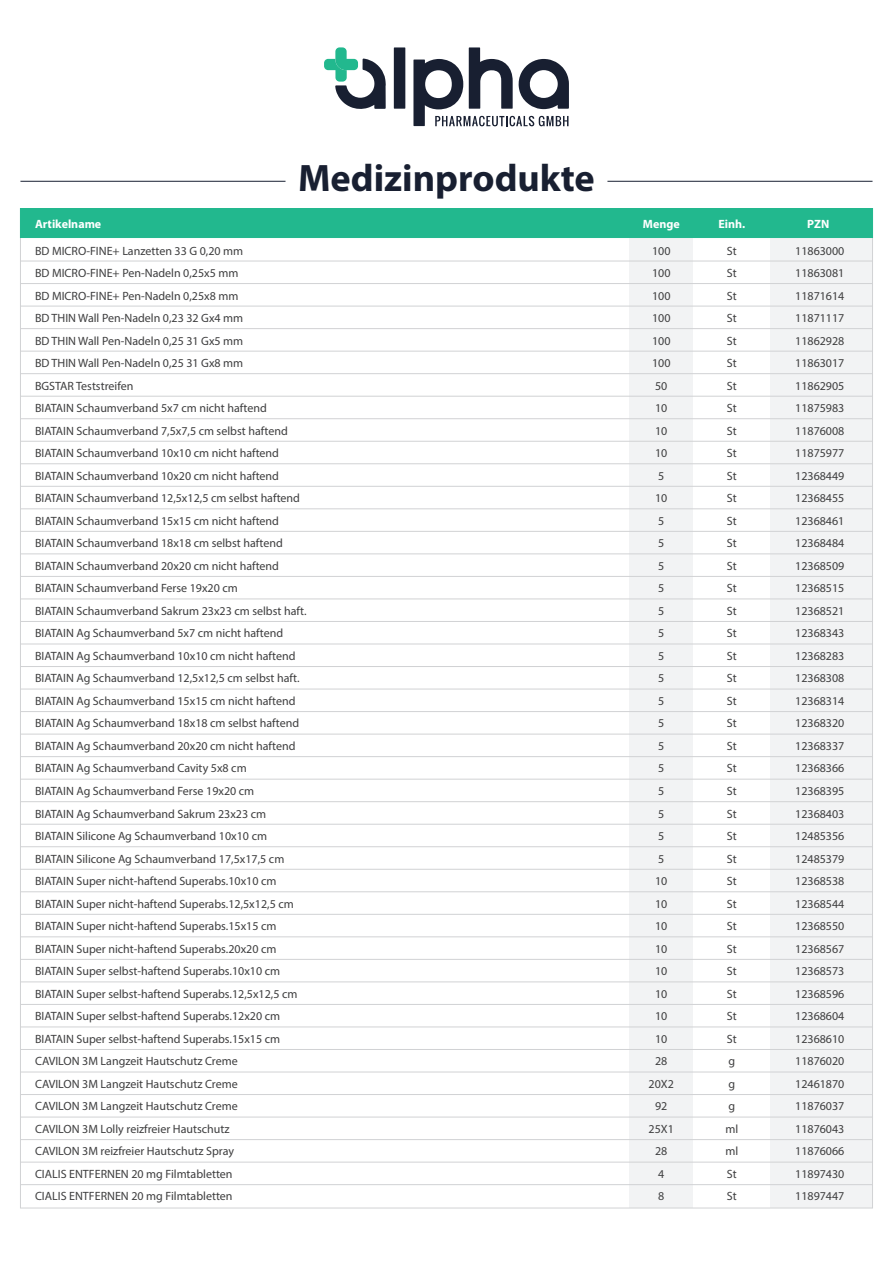
<style>
.page{position:relative;width:893px;height:1263px;background:#fff}
.page>*{position:absolute;margin:0;border:0;box-sizing:border-box;transform-origin:0 0}
.t1{font:700 38.4px "Myriad Pro";color:#181f31}
.t2{font:12px/22.5px "Myriad Pro";color:#3e3e3f}
.t3{font:700 12px "Myriad Pro";color:#fff}
</style>
<div class="page">
<div style="left:630px;top:208px;width:63px;height:1000px;background:#f2f3f4"></div>
<div style="left:770px;top:208px;width:102px;height:1000px;background:#f2f3f4"></div>
<div style="left:394px;top:47px;width:11px;height:62px;background:#181f31"></div>
<svg style="left:413px;top:47px;width:156px;height:79px"></svg>
<svg style="left:327px;top:47px;width:59px;height:62px"></svg>
<svg style="left:324px;top:59px;width:23px;height:23px"></svg>
<div style="left:20px;top:208px;width:853px;height:30px;background:#22b88e"></div>
<hr style="left:20px;top:261px;width:852px;height:1px;background:#d1d2d4">
<hr style="left:20px;top:283px;width:852px;height:1px;background:#d1d2d4">
<hr style="left:20px;top:306px;width:852px;height:1px;background:#d1d2d4">
<hr style="left:20px;top:328px;width:852px;height:1px;background:#d1d2d4">
<hr style="left:20px;top:351px;width:852px;height:1px;background:#d1d2d4">
<hr style="left:20px;top:373px;width:852px;height:1px;background:#d1d2d4">
<hr style="left:20px;top:396px;width:852px;height:1px;background:#d1d2d4">
<hr style="left:20px;top:418px;width:852px;height:1px;background:#d1d2d4">
<hr style="left:20px;top:441px;width:852px;height:1px;background:#d1d2d4">
<hr style="left:20px;top:463px;width:852px;height:1px;background:#d1d2d4">
<hr style="left:20px;top:486px;width:852px;height:1px;background:#d1d2d4">
<hr style="left:20px;top:508px;width:852px;height:1px;background:#d1d2d4">
<hr style="left:20px;top:531px;width:852px;height:1px;background:#d1d2d4">
<hr style="left:20px;top:553px;width:852px;height:1px;background:#d1d2d4">
<hr style="left:20px;top:576px;width:852px;height:1px;background:#d1d2d4">
<hr style="left:20px;top:598px;width:852px;height:1px;background:#d1d2d4">
<hr style="left:20px;top:621px;width:852px;height:1px;background:#d1d2d4">
<hr style="left:20px;top:644px;width:852px;height:1px;background:#d1d2d4">
<hr style="left:20px;top:666px;width:852px;height:1px;background:#d1d2d4">
<hr style="left:20px;top:689px;width:852px;height:1px;background:#d1d2d4">
<hr style="left:20px;top:711px;width:852px;height:1px;background:#d1d2d4">
<hr style="left:20px;top:734px;width:852px;height:1px;background:#d1d2d4">
<hr style="left:20px;top:756px;width:852px;height:1px;background:#d1d2d4">
<hr style="left:20px;top:779px;width:852px;height:1px;background:#d1d2d4">
<hr style="left:20px;top:801px;width:852px;height:1px;background:#d1d2d4">
<hr style="left:20px;top:824px;width:852px;height:1px;background:#d1d2d4">
<hr style="left:20px;top:846px;width:852px;height:1px;background:#d1d2d4">
<hr style="left:20px;top:869px;width:852px;height:1px;background:#d1d2d4">
<hr style="left:20px;top:891px;width:852px;height:1px;background:#d1d2d4">
<hr style="left:20px;top:914px;width:852px;height:1px;background:#d1d2d4">
<hr style="left:20px;top:936px;width:852px;height:1px;background:#d1d2d4">
<hr style="left:20px;top:959px;width:852px;height:1px;background:#d1d2d4">
<hr style="left:20px;top:981px;width:852px;height:1px;background:#d1d2d4">
<hr style="left:20px;top:1004px;width:852px;height:1px;background:#d1d2d4">
<hr style="left:20px;top:1026px;width:852px;height:1px;background:#d1d2d4">
<hr style="left:20px;top:1049px;width:852px;height:1px;background:#d1d2d4">
<hr style="left:20px;top:1072px;width:852px;height:1px;background:#d1d2d4">
<hr style="left:20px;top:1094px;width:852px;height:1px;background:#d1d2d4">
<hr style="left:20px;top:1117px;width:852px;height:1px;background:#d1d2d4">
<hr style="left:20px;top:1139px;width:852px;height:1px;background:#d1d2d4">
<hr style="left:20px;top:1162px;width:852px;height:1px;background:#d1d2d4">
<hr style="left:20px;top:1184px;width:852px;height:1px;background:#d1d2d4">
<hr style="left:20px;top:181px;width:266px;height:1px;background:#181f31">
<hr style="left:607px;top:181px;width:265px;height:1px;background:#181f31">
<h1 class="t1" style="left:298px;top:153px;width:298px">Medizinprodukte</h1>
<p class="t3" style="left:35px;top:216px;width:68px">Artikelname</p>
<p class="t3" style="left:643px;top:216px;width:38px">Menge</p>
<p class="t3" style="left:718px;top:216px;width:28px">Einh.</p>
<p class="t3" style="left:807px;top:216px;width:24px">PZN</p>
<p class="t2" style="left:35px;top:239px;width:273px">BD MICRO-FINE+ Lanzetten 33 G 0,20 mm<br>BD MICRO-FINE+ Pen-Nadeln 0,25x5 mm<br>BD MICRO-FINE+ Pen-Nadeln 0,25x8 mm<br>BD THIN Wall Pen-Nadeln 0,23 32 Gx4 mm<br>BD THIN Wall Pen-Nadeln 0,25 31 Gx5 mm<br>BD THIN Wall Pen-Nadeln 0,25 31 Gx8 mm<br>BGSTAR Teststreifen<br>BIATAIN Schaumverband 5x7 cm nicht haftend BIATAIN Schaumverband 7,5x7,5 cm selbst haftend BIATAIN Schaumverband 10x10 cm nicht haftend BIATAIN Schaumverband 10x20 cm nicht haftend BIATAIN Schaumverband 12,5x12,5 cm selbst haftend BIATAIN Schaumverband 15x15 cm nicht haftend BIATAIN Schaumverband 18x18 cm selbst haftend BIATAIN Schaumverband 20x20 cm nicht haftend BIATAIN Schaumverband Ferse 19x20 cm<br>BIATAIN Schaumverband Sakrum 23x23 cm selbst haft.<br>BIATAIN Ag Schaumverband 5x7 cm nicht haftend BIATAIN Ag Schaumverband 10x10 cm nicht haftend BIATAIN Ag Schaumverband 12,5x12,5 cm selbst haft.<br>BIATAIN Ag Schaumverband 15x15 cm nicht haftend BIATAIN Ag Schaumverband 18x18 cm selbst haftend BIATAIN Ag Schaumverband 20x20 cm nicht haftend BIATAIN Ag Schaumverband Cavity 5x8 cm<br>BIATAIN Ag Schaumverband Ferse 19x20 cm<br>BIATAIN Ag Schaumverband Sakrum 23x23 cm BIATAIN Silicone Ag Schaumverband 10x10 cm BIATAIN Silicone Ag Schaumverband 17,5x17,5 cm BIATAIN Super nicht-haftend Superabs.10x10 cm BIATAIN Super nicht-haftend Superabs.12,5x12,5 cm BIATAIN Super nicht-haftend Superabs.15x15 cm BIATAIN Super nicht-haftend Superabs.20x20 cm BIATAIN Super selbst-haftend Superabs.10x10 cm BIATAIN Super selbst-haftend Superabs.12,5x12,5 cm BIATAIN Super selbst-haftend Superabs.12x20 cm BIATAIN Super selbst-haftend Superabs.15x15 cm CAVILON 3M Langzeit Hautschutz Creme<br>CAVILON 3M Langzeit Hautschutz Creme<br>CAVILON 3M Langzeit Hautschutz Creme<br>CAVILON 3M Lolly reizfreier Hautschutz<br>CAVILON 3M reizfreier Hautschutz Spray<br>CIALIS ENTFERNEN 20 mg Filmtabletten<br>CIALIS ENTFERNEN 20 mg Filmtabletten</p>
<p class="t2" style="left:649px;top:239px;width:27px;text-align:center">100<br>100<br>100<br>100<br>100<br>100<br>50<br>10<br>10<br>10<br>5<br>10<br>5<br>5<br>5<br>5<br>5<br>5<br>5<br>5<br>5<br>5<br>5<br>5<br>5<br>5<br>5<br>5<br>10<br>10<br>10<br>10<br>10<br>10<br>10<br>10<br>28<br>20X2<br>92<br>25X1<br>28<br>4<br>8</p>
<p class="t2" style="left:795px;top:239px;width:51px;text-align:justify">11863000<br>11863081<br>11871614<br>11871117<br>11862928<br>11863017<br>11862905<br>11875983<br>11876008<br>11875977<br>12368449<br>12368455<br>12368461<br>12368484<br>12368509<br>12368515<br>12368521<br>12368343<br>12368283<br>12368308<br>12368314<br>12368320<br>12368337<br>12368366<br>12368395<br>12368403<br>12485356<br>12485379<br>12368538<br>12368544<br>12368550<br>12368567<br>12368573<br>12368596<br>12368604<br>12368610<br>11876020<br>12461870<br>11876037<br>11876043<br>11876066<br>11897430<br>11897447</p>
<p class="t2" style="left:725px;top:239px;width:14px">St<br>St<br>St<br>St<br>St<br>St<br>St<br>St<br>St<br>St<br>St<br>St<br>St<br>St<br>St<br>St<br>St<br>St<br>St<br>St<br>St<br>St<br>St<br>St<br>St<br>St<br>St<br>St<br>St<br>St<br>St<br>St<br>St<br>St<br>St<br>St g g g ml ml<br>St<br>St</p>
</div>
